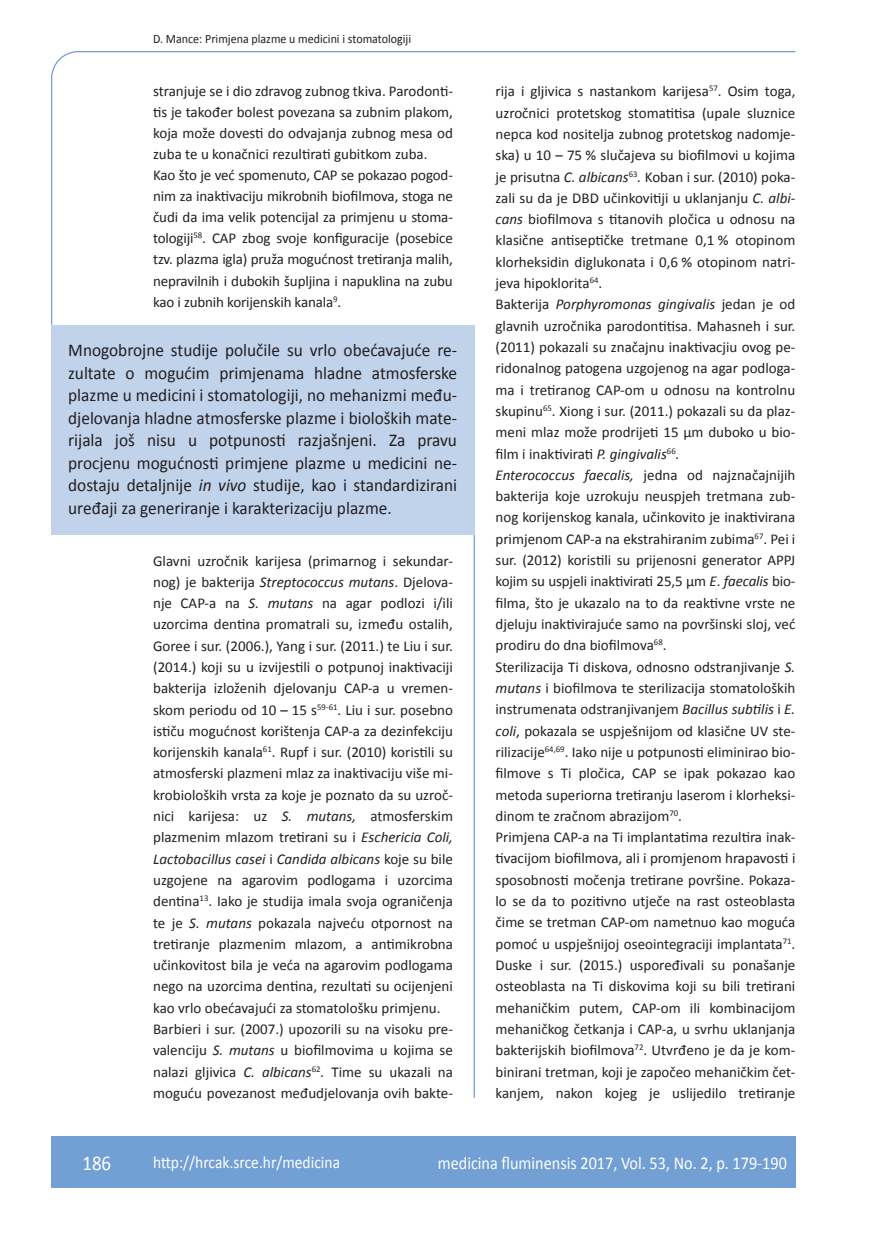
<style>
.page{position:relative;width:872px;height:1234px;background:#fff}
.page>*{position:absolute;margin:0;border:0;box-sizing:border-box;transform-origin:0 0}
.t1{font:21px "Calibri";color:#fff;scale:.9 1}
.t2{font:18px/22.5px "Calibri";color:#231f20;text-align:justify;scale:.96 1}
.t3{font:18px "Calibri";color:#fff;scale:.9 1}
.t4{font:17.25px "Calibri";color:#fff;scale:.9 1}
.t5{font:15px/21.3px "Calibri";color:#231f20}
.t6{font:12.75px "Calibri";color:#231f20;scale:.94 1}
.s1{font-style:italic}
</style>
<div class="page">
<svg style="left:51px;top:51px;width:745px;height:275px"></svg>
<hr style="left:473px;top:534px;width:2px;height:563px;background:#729fd4">
<div style="left:51px;top:1135px;width:744px;height:51px;background:#729fd4"></div>
<div style="left:51px;top:325px;width:423px;height:209px;background:#c1d2eb"></div>
<p class="t6" style="left:153px;top:30px;width:276px">D. Mance: Primjena plazme u medicini i stomatologiji</p>
<p class="t5" style="left:153px;top:80px;width:301px">stranjuje se i dio zdravog zubnog tkiva. Parodonti&shy;tis je također bolest povezana sa zubnim plakom, koja može dovesti do odvajanja zubnog mesa od zuba te u konačnici rezultirati gubitkom zuba.<br>Kao što je već spomenuto, CAP se pokazao pogod&shy;nim za inaktivaciju mikrobnih biofilmova, stoga ne čudi da ima velik potencijal za primjenu u stoma&shy;tologiji<sup>58</sup>. CAP zbog svoje konfiguracije (posebice tzv. plazma igla) pruža mogućnost tretiranja malih, nepravilnih i dubokih šupljina i napuklina na zubu kao i zubnih korijenskih kanala<sup>9</sup>.</p>
<p class="t5" style="left:495px;top:80px;width:301px">rija i gljivica s nastankom karijesa<sup>57</sup>. Osim toga, uzročnici protetskog stomatitisa (upale sluznice nepca kod nositelja zubnog protetskog nadomje&shy;ska) u 10 – 75 % slučajeva su biofilmovi u kojima je prisutna <span class="s1">C. albicans</span><sup>63</sup><span class="s1">.</span> Koban i sur. (2010) poka&shy;zali su da je DBD učinkovitiji u uklanjanju <span class="s1">C. albi&shy;cans</span> biofilmova s titanovih pločica u odnosu na klasične antiseptičke tretmane 0,1 % otopinom klorheksidin diglukonata i 0,6 % otopinom natri&shy;jeva hipoklorita<sup>64</sup>.<br>Bakterija <span class="s1">Porphyromonas gingivalis</span> jedan je od glavnih uzročnika parodontitisa. Mahasneh i sur. (2011) pokazali su značajnu inaktivacjiu ovog pe&shy;ridonalnog patogena uzgojenog na agar podloga&shy;ma i tretiranog CAP-om u odnosu na kontrolnu skupinu<sup>65</sup>. Xiong i sur. (2011.) pokazali su da plaz&shy;meni mlaz može prodrijeti 15 μm duboko u bio&shy;film i inaktivirati <span class="s1">P. gingivalis</span><sup>66</sup><span class="s1">.<br>Enterococcus faecalis,</span> jedna od najznačajnijih bakterija koje uzrokuju neuspjeh tretmana zub&shy;nog korijenskog kanala, učinkovito je inaktivirana primjenom CAP-a na ekstrahiranim zubima<sup>67</sup>. Pei i sur. (2012) koristili su prijenosni generator APPJ kojim su uspjeli inaktivirati 25,5 μm <span class="s1">E</span>. <span class="s1">faecalis</span> bio&shy;filma, što je ukazalo na to da reaktivne vrste ne djeluju inaktivirajuće samo na površinski sloj, već prodiru do dna biofilmova<sup>68</sup>.<br>Sterilizacija Ti diskova, odnosno odstranjivanje <span class="s1">S. mutans</span> i biofilmova te sterilizacija stomatoloških instrumenata odstranjivanjem <span class="s1">Bacillus subtilis</span> i <span class="s1">E. coli</span>, pokazala se uspješnijom od klasične UV ste&shy;rilizacije<sup>64,69</sup>. Iako nije u potpunosti eliminirao bio&shy;filmove s Ti pločica, CAP se ipak pokazao kao metoda superiorna tretiranju laserom i klorheksi&shy;dinom te zračnom abrazijom<sup>70</sup>.<br>Primjena CAP-a na Ti implantatima rezultira inak&shy;tivacijom biofilmova, ali i promjenom hrapavosti i sposobnosti močenja tretirane površine. Pokaza&shy;lo se da to pozitivno utječe na rast osteoblasta čime se tretman CAP-om nametnuo kao moguća pomoć u uspješnijoj oseointegraciji implantata<sup>71</sup>.<br>Duske i sur. (2015.) uspoređivali su ponašanje osteoblasta na Ti diskovima koji su bili tretirani mehaničkim putem, CAP-om ili kombinacijom mehaničkog četkanja i CAP-a, u svrhu uklanjanja bakterijskih biofilmova<sup>72</sup>. Utvrđeno je da je kom&shy;binirani tretman, koji je započeo mehaničkim čet&shy;kanjem, nakon kojeg je uslijedilo tretiranje</p>
<p class="t2" style="left:68px;top:338px;width:407px">Mnogobrojne studije polučile su vrlo obećavajuće re&shy;zultate o mogućim primjenama hladne atmosferske plazme u medicini i stomatologiji, no mehanizmi među&shy;djelovanja hladne atmosferske plazme i bioloških mate&shy;rijala još nisu u potpunosti razjašnjeni. Za pravu procjenu mogućnosti primjene plazme u medicini ne&shy;dostaju detaljnije <span class="s1">in vivo</span> studije, kao i standardizirani uređaji za generiranje i karakterizaciju plazme.</p>
<p class="t5" style="left:153px;top:549px;width:301px">Glavni uzročnik karijesa (primarnog i sekundar&shy;nog) je bakterija <span class="s1">Streptococcus mutans</span>. Djelova&shy;nje CAP-a na <span class="s1">S. mutans</span> na agar podlozi i/ili uzorcima dentina promatrali su, između ostalih, Goree i sur. (2006.), Yang i sur. (2011.) te Liu i sur. (2014.) koji su u izvijestili o potpunoj inaktivaciji bakterija izloženih djelovanju CAP-a u vremen&shy;skom periodu od 10 – 15 s<sup>59-61</sup>. Liu i sur. posebno ističu mogućnost korištenja CAP-a za dezinfekciju korijenskih kanala<sup>61</sup>. Rupf i sur. (2010) koristili su atmosferski plazmeni mlaz za inaktivaciju više mi&shy;krobioloških vrsta za koje je poznato da su uzroč&shy;nici karijesa: uz <span class="s1">S. mutans,</span> atmosferskim plazmenim mlazom tretirani su i <span class="s1">Eschericia Coli, Lactobacillus casei</span> i <span class="s1">Candida albicans</span> koje su bile uzgojene na agarovim podlogama i uzorcima dentina<sup>13</sup>. Iako je studija imala svoja ograničenja te je <span class="s1">S. mutans</span> pokazala najveću otpornost na tretiranje plazmenim mlazom, a antimikrobna učinkovitost bila je veća na agarovim podlogama nego na uzorcima dentina, rezultati su ocijenjeni kao vrlo obećavajući za stomatološku primjenu.<br>Barbieri i sur. (2007.) upozorili su na visoku pre&shy;valenciju <span class="s1">S. mutans</span> u biofilmovima u kojima se nalazi gljivica <span class="s1">C. albicans</span><sup>62</sup><span class="s1">.</span> Time su ukazali na moguću povezanost međudjelovanja ovih bakte-</p>
<h1 class="t1" style="left:82px;top:1149px;width:33px">186</h1>
<p class="t4" style="left:153px;top:1150px;width:209px">http://hrcak.srce.hr/medicina</p>
<p class="t3" style="left:438px;top:1151px;width:389px">medicina fluminensis 2017, Vol. 53, No. 2, p. 179-190</p>
</div>
